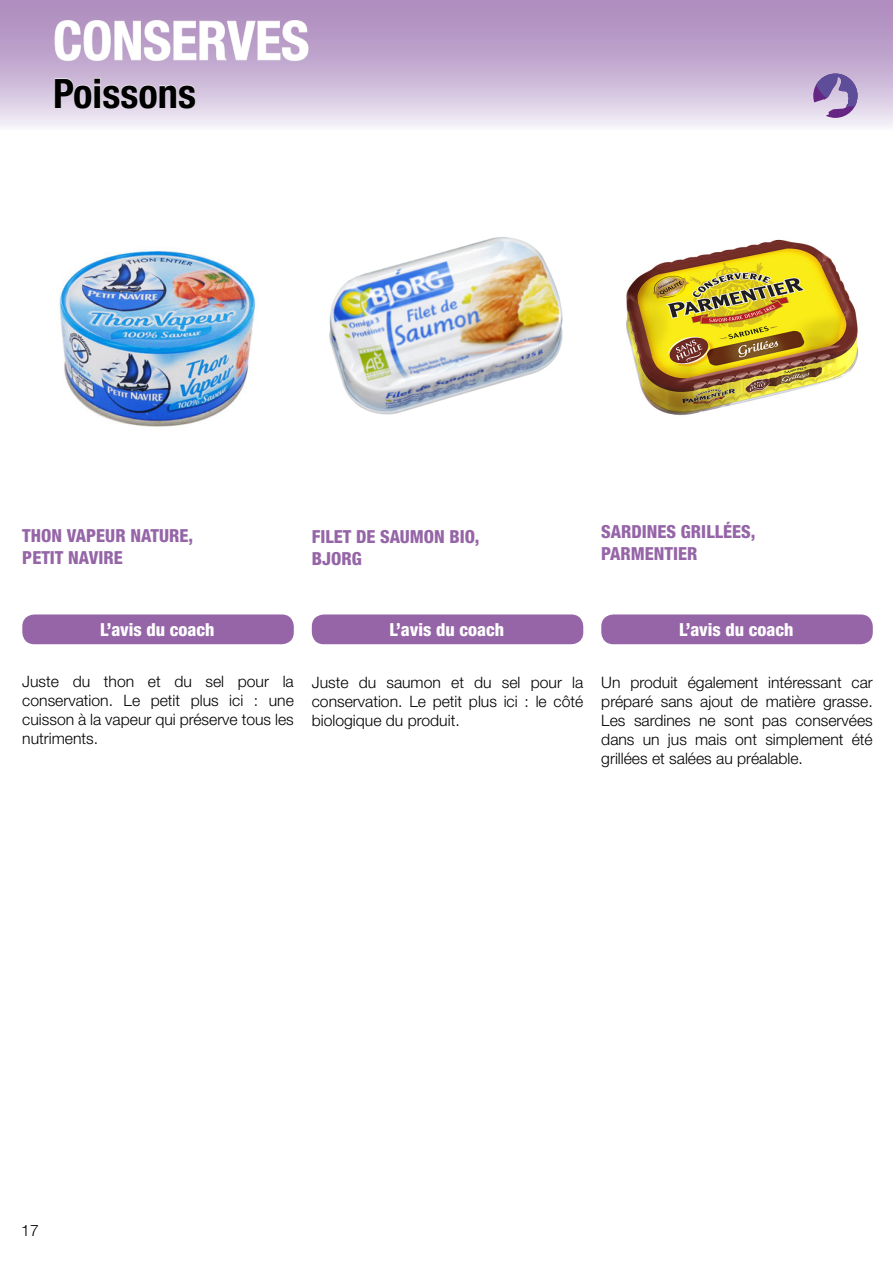
<style>
.page{position:relative;width:893px;height:1263px;background:#fff}
.page>*{position:absolute;margin:0;border:0;box-sizing:border-box;transform-origin:0 0}
.t1{font:700 condensed 54px "Helvetica Neue LT Std";color:#fff}
.t2{font:700 condensed 40.5px "Helvetica Neue LT Std";color:#000}
.t3{font:800 condensed 18px "Helvetica Neue LT Std";color:#9565a7}
.t4{font:800 condensed 18px "Helvetica Neue LT Std";color:#fff}
.t5{font:300 15.75px/18.9px "Helvetica Neue LT Std";color:#000;text-align:justify}
</style>
<div class="page">
<img style="left:626px;top:239px;width:233px;height:177px">
<img style="left:329px;top:237px;width:234px;height:178px">
<img style="left:59px;top:251px;width:197px;height:176px">
<div style="left:0;top:0;width:893px;height:131px;background:linear-gradient(to bottom,#a57fb7,#eee8f4)"></div>
<svg style="left:54px;top:20px;width:255px;height:41px;background:#c0a8cc"></svg>
<svg style="left:54px;top:78px;width:142px;height:31px;background:#d9cde1"></svg>
<svg style="left:813px;top:74px;width:45px;height:44px;background:#9d86ba"></svg>
<div style="left:22px;top:614px;width:272px;height:30px;background:#9565a7;border-radius:12px"></div>
<div style="left:601px;top:614px;width:272px;height:30px;background:#9565a7;border-radius:12px"></div>
<div style="left:312px;top:614px;width:271px;height:30px;background:#9565a7;border-radius:12px"></div>
<svg style="left:892px;top:0;width:1px;height:131px"></svg>
<h1 class="t1" style="left:53px;top:8px;width:258px">CONSERVES</h1>
<h2 class="t2" style="left:53px;top:69px;width:144px">Poissons</h2>
<p class="t3" style="left:22px;top:525px;width:11px">THON</p>
<p class="t3" style="left:67px;top:525px;width:40px">VAPEUR</p>
<p class="t3" style="left:130px;top:525px;width:11px">NATURE</p>
<p class="t3" style="left:188px;top:525px;width:6px">,</p>
<p class="t3" style="left:22px;top:546px;width:19px">PETIT</p>
<p class="t3" style="left:68px;top:546px;width:10px">NAVIRE</p>
<p class="t3" style="left:312px;top:525px;width:9px">FILET</p>
<p class="t3" style="left:356px;top:525px;width:125px">DESAUMONBIO,</p>
<p class="t3" style="left:312px;top:547px;width:31px">BJORG</p>
<p class="t3" style="left:601px;top:520px;width:11px">SARDINES</p>
<p class="t3" style="left:681px;top:520px;width:10px">GRILLÉES</p>
<p class="t3" style="left:751px;top:520px;width:6px">,</p>
<p class="t3" style="left:601px;top:542px;width:54px">PARMENTIER</p>
<p class="t4" style="left:100px;top:618px;width:116px">L’avis du coach</p>
<p class="t4" style="left:390px;top:618px;width:116px">L’avis du coach</p>
<p class="t4" style="left:679px;top:618px;width:116px">L’avis du coach</p>
<p class="t5" style="left:22px;top:672px;width:273px">Juste du thon et du sel pour la conservation. Le petit plus ici : une cuisson à la vapeur qui préserve tous les nutriments.</p>
<p class="t5" style="left:312px;top:672px;width:273px">Juste du saumon et du sel pour la conservation. Le petit plus ici : le côté biologique du produit.</p>
<p class="t5" style="left:601px;top:672px;width:273px">Un produit également intéressant car préparé sans ajout de matière grasse.<br>Les sardines ne sont pas conservées dans un jus mais ont simplement été grillées et salées au préalable.</p>
<p class="t5" style="left:21px;top:1220px;width:19px">17</p>
</div>
